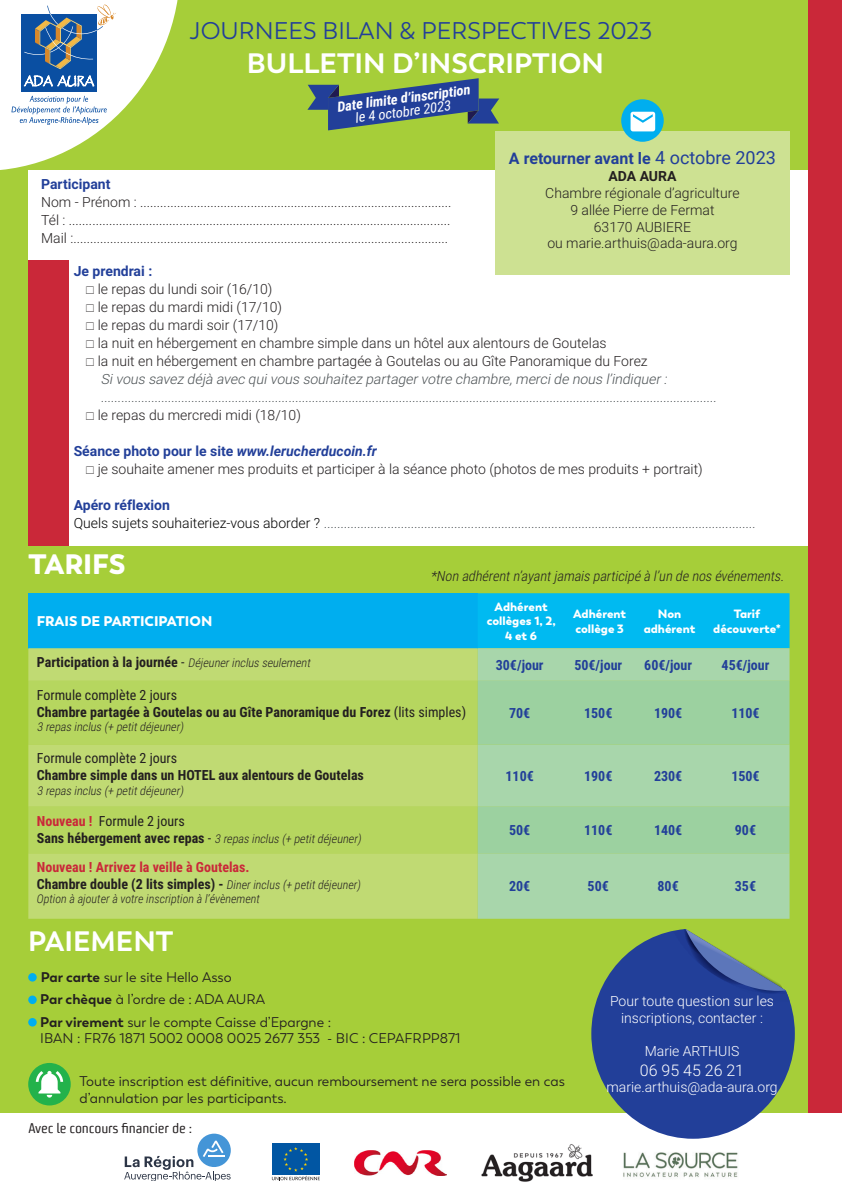
<style>
.page{position:relative;width:842px;height:1191px;background:#fff}
.page>*{position:absolute;margin:0;border:0;box-sizing:border-box;transform-origin:0 0}
.t1{font:700 28px "Boston";color:#fff}
.t2{font:900 28px "Boston";color:#fff}
.t3{font:24px "Boston";color:#223f99}
.t4{font:700 16px "Roboto";color:#223f99}
.t5{font:300 16px "Roboto";color:#fff}
.t6{font:300 14px/18px "Roboto";color:#231f20}
.t7{font:italic 300 14px/18px "Roboto";color:#4b5154}
.t8{font:14px/22.4px "Boston";color:#231f20}
.t9{font:700 14px/16.8px "Roboto Condensed";color:#231f20}
.t10{font:700 14px "Roboto Condensed";color:#223f99}
.t11{font:700 14px/16.8px "Roboto Condensed";color:#ca2839}
.t12{font:300 14px/16.8px "Roboto";color:#fff;text-align:center}
.t13{font:italic 300 14px "Roboto Condensed";color:#231f20}
.t14{font:14px "Roboto Condensed";color:#231f20}
.t15{font:14px "Bunuelo Clean Pro";letter-spacing:-.01em;color:#231f20}
.t16{font:italic 700 14px "Roboto Condensed";color:#fff}
.t17{font:700 14px "Roboto";color:#223f99}
.t18{font:900 14px "Boston";color:#fff}
.t19{font:italic 14px "Roboto Condensed";color:#fff}
.t20{font:700 14px "Roboto";color:#231f20}
.t21{font:italic 300 12px "Roboto Condensed";color:#231f20}
.t22{font:900 12px/14.4px "Boston";color:#fff;text-align:center}
.t23{font:italic 300 12px "Roboto Condensed";color:#231f20}
.s1{font-weight:900;font-size:18px}
.s2{font-weight:700;color:#223f99}
.s3{font-weight:700;font-style:italic;color:#223f99}
.s4{font-weight:700;font-style:normal;color:#223f99}
.s5{font-style:normal;color:#000}
.s6{font-weight:400}
.s7{font-weight:300;font-style:italic;font-size:12px}
.s8{font-weight:700;color:#ca2839}
.s9{font-weight:700;font-style:normal;font-size:14px}
.s10{font-weight:400;font-style:normal;font-size:14px}
.s11{color:#231f20}
.s12{font-weight:300;font-style:italic;font-size:12px;color:#231f20}
.s13{font-weight:700}
</style>
<div class="page">
<div style="left:0;top:0;width:841px;height:1112px;background:#a6ce39"></div>
<svg style="left:307px;top:78px;width:192px;height:52px"></svg>
<div style="left:28px;top:170px;width:780px;height:376px;background:#fff"></div>
<div style="left:495px;top:131px;width:295px;height:143px;background:#cde192"></div>
<div style="left:621px;top:99px;width:43px;height:43px;background:#00aeef;border-radius:50%"></div>
<svg style="left:630px;top:112px;width:25px;height:19px"></svg>
<img style="left:354px;top:1151px;width:93px;height:24px">
<img style="left:481px;top:1144px;width:111px;height:38px">
<img style="left:623px;top:1152px;width:115px;height:26px">
<div style="left:272px;top:1143px;width:48px;height:32px;background:#0156a3"></div>
<svg style="left:272px;top:1147px;width:48px;height:33px"></svg>
<svg style="left:197px;top:1133px;width:34px;height:34px"></svg>
<svg style="left:124px;top:1140px;width:107px;height:40px"></svg>
<div style="left:28px;top:973px;width:9px;height:8px;background:#00aeef;border-radius:50%"></div>
<div style="left:28px;top:995px;width:9px;height:9px;background:#00aeef;border-radius:50%"></div>
<div style="left:28px;top:1018px;width:9px;height:8px;background:#00aeef;border-radius:50%"></div>
<div style="left:28px;top:1063px;width:43px;height:42px;background:#23b24b;border-radius:50%"></div>
<svg style="left:36px;top:1070px;width:27px;height:27px"></svg>
<svg style="left:0;top:0;width:178px;height:170px"></svg>
<div style="left:809px;top:0;width:33px;height:1112px;background:#ca2839"></div>
<div style="left:28px;top:260px;width:41px;height:286px;background:#ca2839"></div>
<div style="left:28px;top:593px;width:450px;height:55px;background:#00aeef"></div>
<div style="left:478px;top:593px;width:311px;height:55px;background:#00baf1"></div>
<div style="left:28px;top:648px;width:450px;height:270px;background:#c0da73"></div>
<div style="left:478px;top:648px;width:311px;height:270px;background:#a8d6ab"></div>
<svg style="left:28px;top:681px;width:450px;height:172px;background:#b9d766"></svg>
<svg style="left:478px;top:681px;width:311px;height:172px;background:#a0d2a3"></svg>
<svg style="left:591px;top:931px;width:204px;height:207px;fill:#223f99"></svg>
<svg style="left:673px;top:929px;width:117px;height:72px"></svg>
<h2 class="t3" style="left:190px;top:17px;width:464px">JOURNEES BILAN &amp; PERSPECTIVES 2023</h2>
<h1 class="t1" style="left:247px;top:46px;width:359px">BULLETIN D’INSCRIPTION</h1>
<p class="t16" style="left:336px;top:97px;width:135px;rotate:-7deg">Date limite d’inscription</p>
<p class="t19" style="left:354px;top:108px;width:98px;rotate:-7deg">le 4 octobre 2023</p>
<p class="t17" style="left:41px;top:174px;width:71px">Participant</p>
<p class="t6" style="left:41px;top:192px;width:412px;text-align:justify">Nom - Prénom : .............................................................................................<br>Tél : ..................................................................................................................<br>Mail :................................................................................................................</p>
<p class="t4" style="left:509px;top:147px;width:268px">A retourner avant le <span class="s1">4 octobre 2023</span></p>
<p class="t20" style="left:608px;top:166px;width:70px">ADA AURA</p>
<p class="t6" style="left:545px;top:184px;width:196px;line-height:16.8px;text-align:center">Chambre régionale d’agriculture<br>9 allée Pierre de Fermat<br>63170 AUBIERE<br>ou marie.arthuis@ada-aura.org</p>
<p class="t17" style="left:74px;top:261px;width:80px">Je prendrai :</p>
<p class="t6" style="left:98px;top:279px;width:552px">le repas du lundi soir (16/10)<br>le repas du mardi midi (17/10)<br>le repas du mardi soir (17/10)<br>la nuit en hébergement en chambre simple dans un hôtel aux alentours de Goutelas<br>la nuit en hébergement en chambre partagée à Goutelas ou au Gîte Panoramique du Forez</p>
<p class="t7" style="left:101px;top:369px;width:620px">Sivous savez déjà avec quivous souhaitez partagervotre chambre,mercide nous l’indiquer: ........................................................................................................................................................................................</p>
<p class="t6" style="left:98px;top:405px;width:205px">le repas du mercredi midi (18/10)</p>
<p class="t6" style="left:98px;top:441px;width:607px;text-indent:-24px"><span class="s2">Séance photo pour le site</span> <span class="s3">www.lerucherducoin.fr<br></span>je souhaite amener mes produits et participer à la séance photo (photos de mes produits + portrait)</p>
<p class="t7" style="left:74px;top:495px;width:686px"><span class="s4">Apéro réflexion<br></span><span class="s5">Quels sujets souhaiteriez-vous aborder ?</span> .................................................................................................................................</p>
<h1 class="t2" style="left:28px;top:546px;width:99px">TARIFS</h1>
<p class="t18" style="left:37px;top:612px;width:177px">FRAIS DE PARTICIPATION</p>
<p class="t13" style="left:430px;top:566px;width:358px">*Non adhérentn’ayantjamais participé à l’un de nos événements.</p>
<p class="t22" style="left:487px;top:599px;width:71px">Adhérent collèges 1, 2,<br>4 et 6</p>
<p class="t22" style="left:573px;top:607px;width:54px;text-align:left">Adhérent collège 3</p>
<p class="t22" style="left:644px;top:607px;width:53px">Non adhérent</p>
<p class="t22" style="left:713px;top:607px;width:69px">Tarif découverte*</p>
<p class="t9" style="left:37px;top:653px;width:278px">Participation à la journée <span class="s6">-</span> <span class="s7">Déjeunerinclus seulement</span></p>
<p class="t10" style="left:496px;top:655px;width:49px">30€/jour</p>
<p class="t10" style="left:574px;top:655px;width:49px">50€/jour</p>
<p class="t10" style="left:644px;top:655px;width:49px">60€/jour</p>
<p class="t10" style="left:722px;top:655px;width:49px">45€/jour</p>
<p class="t9" style="left:37px;top:686px;width:431px"><span class="s6">Formule complète 2 jours<br></span>Chambre partagée à Goutelas ou au Gîte Panoramique du Forez <span class="s6">(lits simples)</span></p>
<p class="t21" style="left:37px;top:718px;width:151px">3 repas inclus (+ petitdéjeuner)</p>
<p class="t10" style="left:509px;top:703px;width:23px">70€</p>
<p class="t10" style="left:584px;top:703px;width:30px">150€</p>
<p class="t10" style="left:654px;top:703px;width:30px">190€</p>
<p class="t10" style="left:731px;top:703px;width:30px">110€</p>
<p class="t14" style="left:37px;top:748px;width:142px">Formule complète 2 jours</p>
<p class="t9" style="left:37px;top:766px;width:329px">Chambre simple dans un HOTEL aux alentours de Goutelas</p>
<p class="t21" style="left:37px;top:782px;width:151px">3 repas inclus (+ petitdéjeuner)</p>
<p class="t14" style="left:37px;top:811px;width:149px"><span class="s8">Nouveau !</span> Formule 2 jours</p>
<p class="t21" style="left:37px;top:830px;width:328px"><span class="s9">Sans hébergement avec repas</span> <span class="s10">-</span> 3 repas inclus (+ petitdéjeuner)</p>
<p class="t11" style="left:37px;top:858px;width:326px">Nouveau ! Arrivez la veille à Goutelas.<br><span class="s11">Chambre double (2 lits simples) -</span> <span class="s12">Diner inclus (+ petit déjeuner)</span></p>
<p class="t23" style="left:37px;top:890px;width:225px">Option à ajouter à votre inscription à l’évènement</p>
<p class="t10" style="left:505px;top:766px;width:30px">110€</p>
<p class="t10" style="left:584px;top:766px;width:30px">190€</p>
<p class="t10" style="left:654px;top:766px;width:30px">230€</p>
<p class="t10" style="left:731px;top:766px;width:30px">150€</p>
<p class="t10" style="left:509px;top:820px;width:23px">50€</p>
<p class="t10" style="left:584px;top:820px;width:30px">110€</p>
<p class="t10" style="left:654px;top:820px;width:30px">140€</p>
<p class="t10" style="left:735px;top:820px;width:23px">90€</p>
<p class="t10" style="left:509px;top:876px;width:23px">20€</p>
<p class="t10" style="left:588px;top:876px;width:23px">50€</p>
<p class="t10" style="left:657px;top:876px;width:23px">80€</p>
<p class="t10" style="left:735px;top:876px;width:23px">35€</p>
<h1 class="t1" style="left:28px;top:924px;width:147px">PAIEMENT</h1>
<p class="t8" style="left:40px;top:965px;width:292px"><span class="s13">Par carte</span> sur le site Hello Asso<br><span class="s13">Par chèque</span> à l’ordre de : ADA AURA<br><span class="s13">Par virement</span> sur le compte Caisse d’Epargne :</p>
<p class="t8" style="left:40px;top:1027px;width:422px">IBAN : FR76 1871 5002 0008 0025 2677 353 - BIC : CEPAFRPP871</p>
<p class="t8" style="left:79px;top:1073px;width:487px;line-height:16.8px">Toute inscription est définitive, aucun remboursement ne sera possible en cas d’annulation par les participants.</p>
<p class="t15" style="left:28px;top:1119px;width:165px">Avec le concours financier de :</p>
<p class="t12" style="left:610px;top:992px;width:165px">Pour toute question sur les inscriptions, contacter :</p>
<p class="t12" style="left:645px;top:1042px;width:96px">Marie ARTHUIS</p>
<p class="t5" style="left:640px;top:1058px;width:106px">06 95 45 26 21</p>
<p class="t12" style="left:606px;top:1078px;width:173px">marie.arthuis@ada-aura.org</p>
</div>
